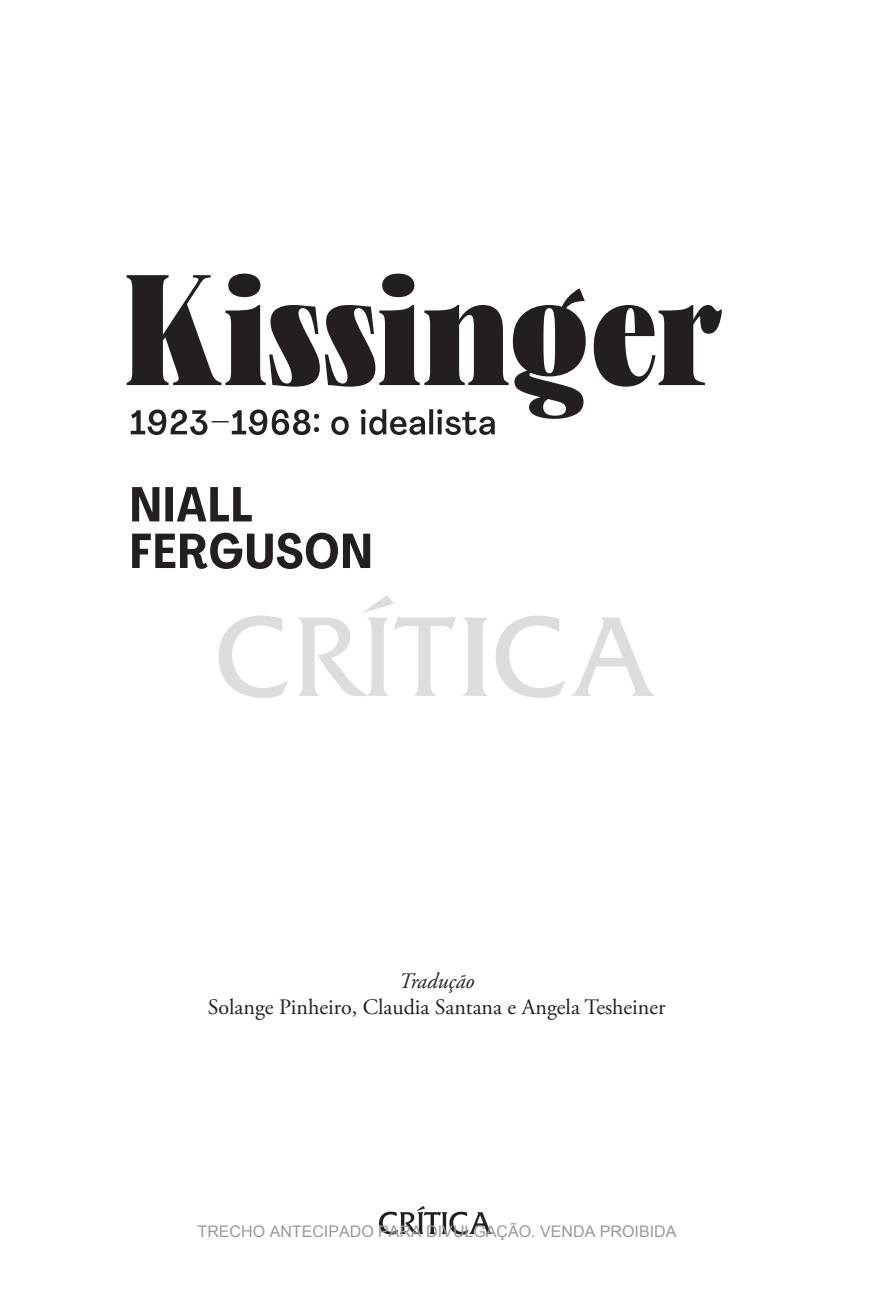
<style>
.page{position:relative;width:874px;height:1293px;background:#fff}
.page>*{position:absolute;margin:0;border:0;box-sizing:border-box;transform-origin:0 0}
.t1{font:22px "Adobe Garamond Pro";color:#231f20}
.t2{font:italic 22px "Adobe Garamond Pro";color:#231f20}
.t3{font:16px "Arial";color:#999}
</style>
<div class="page">
<svg style="left:379px;top:1206px;width:113px;height:28px"></svg>
<svg style="left:127px;top:273px;width:594px;height:146px"></svg>
<svg style="left:131px;top:409px;width:363px;height:26px"></svg>
<svg style="left:132px;top:532px;width:238px;height:37px"></svg>
<svg style="left:132px;top:487px;width:120px;height:34px"></svg>
<svg style="left:218px;top:615px;width:70px;height:82px"></svg>
<svg style="left:495px;top:615px;width:160px;height:82px"></svg>
<svg style="left:463px;top:617px;width:25px;height:79px"></svg>
<svg style="left:298px;top:595px;width:157px;height:101px"></svg>
<p class="t2" style="left:399px;top:967px;width:77px">Tradução</p>
<p class="t1" style="left:208px;top:994px;width:459px">Solange Pinheiro, Claudia Santana e Angela Tesheiner</p>
<p class="t3" style="left:197px;top:1220px;width:480px">TRECHO ANTECIPADO PARA DIVULGAÇÃO. VENDA PROIBIDA</p>
</div>
